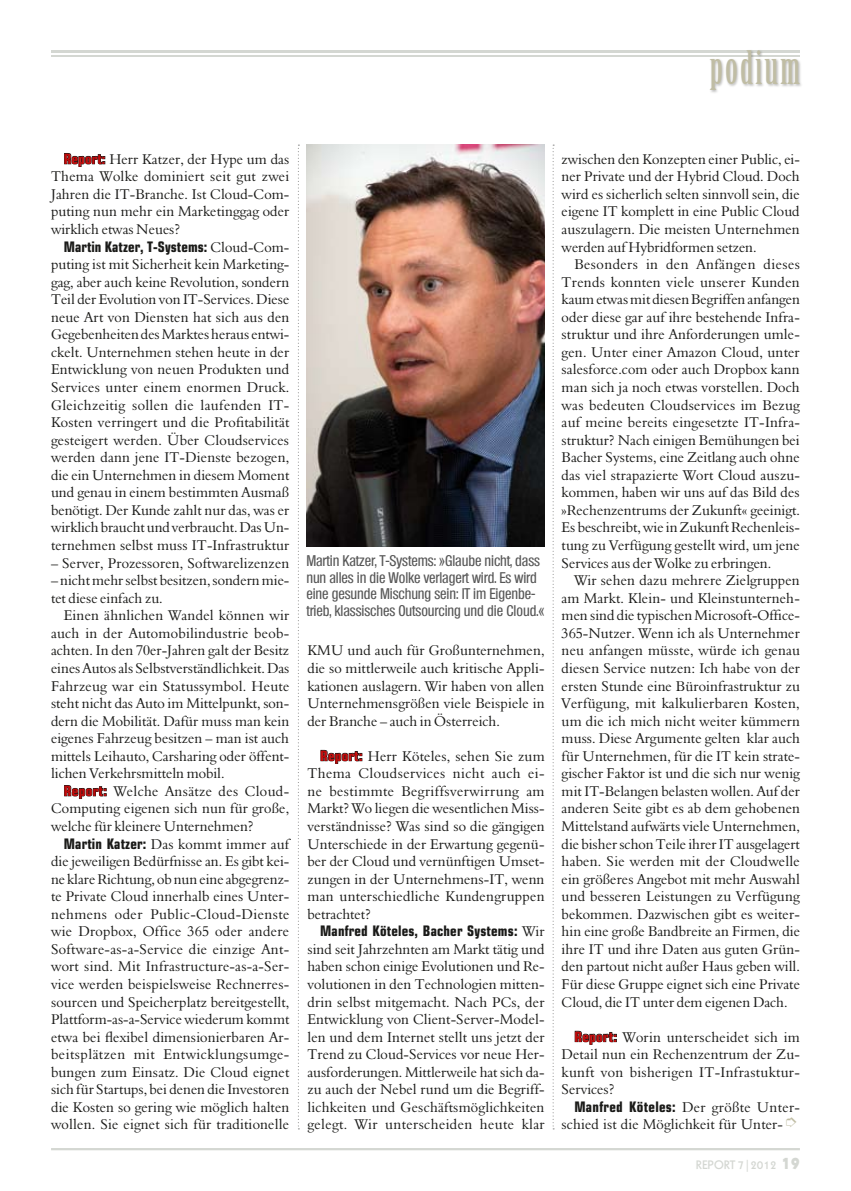
<style>
.page{position:relative;width:851px;height:1191px;background:#fff}
.page>*{position:absolute;margin:0;border:0;box-sizing:border-box;transform-origin:0 0}
.t1{font:45px "Birch Std";letter-spacing:.05em;color:#c0bda4}
.t2{font:500 condensed 15px/16.5px "Olympia";letter-spacing:-.005em;color:#565656}
.t3{font:14.55px/17.5px "Aldine 401 BT Roman A";letter-spacing:.005em;color:#1a1a18;text-align:justify}
.t4{font:700 condensed 14.55px "Eurostile";letter-spacing:.01em;color:#1a1a18}
.t5{font:12px "Geometric 231 BT Bold C";color:#d4d7d2}
.s1{font-family:"Eurostile";font-weight:700;font-stretch:condensed;font-size:14.25px;color:#c00808}
.s2{font-family:"Aldine 401 BT Roman A";font-weight:400;font-stretch:normal}
.s3{font-family:"Eurostile";font-weight:700;font-stretch:condensed}
.s4{font-family:"Geometric 231 BT Heavy C";font-size:16.5px}
</style>
<div class="page">
<hr style="left:51px;top:1148px;width:748px;height:2px;background:#d4d7d2">
<svg style="left:64px;top:153px;width:41px;height:14px"></svg>
<svg style="left:64px;top:785px;width:42px;height:14px"></svg>
<svg style="left:320px;top:750px;width:42px;height:13px"></svg>
<svg style="left:574px;top:1031px;width:42px;height:13px"></svg>
<svg style="left:552px;top:145px;width:2px;height:984px"></svg>
<hr style="left:51px;top:50px;width:748px;height:3px;background:#d4d7d2">
<hr style="left:51px;top:55px;width:748px;height:1px;background:#d4d7d2">
<div style="left:708px;top:48px;width:95px;height:46px;background:#1a1a18;opacity:.3"></div>
<img style="left:306px;top:145px;width:238px;height:402px">
<svg style="left:298px;top:145px;width:1px;height:984px"></svg>
<h1 class="t1" style="left:709px;top:42px;width:91px">podium</h1>
<p class="t3" style="left:51px;top:150px;width:240px;text-indent:13px"><span class="s1">Report:</span> Herr Katzer, der Hype um das Thema Wolke dominiert seit gut zwei Jahren die IT-Branche. Ist Cloud-Com&shy;puting nun mehr ein Marketinggag oder wirklich etwas Neues?</p>
<p class="t4" style="left:64px;top:237px;width:227px">Martin Katzer, T-Systems: <span class="s2">Cloud-Com-</span></p>
<p class="t3" style="left:51px;top:255px;width:240px">puting ist mit Sicherheit kein Marketing&shy;gag, aber auch keine Revolution, sondern Teil der Evolution von IT-Services. Diese neue Art von Diensten hat sich aus den Gegebenheiten des Marktes heraus entwi&shy;ckelt. Unternehmen stehen heute in der Entwicklung von neuen Produkten und Services unter einem enormen Druck.<br>Gleichzeitig sollen die laufenden IT-Kosten verringert und die Profitabilität gesteigert werden. Über Cloudservices werden dann jene IT-Dienste bezogen, die ein Unternehmen in diesem Moment und genau in einem bestimmten Ausmaß benötigt. Der Kunde zahlt nur das, was er wirklich braucht und verbraucht. Das Un&shy;ternehmen selbst muss IT-Infrastruktur</p>
<p class="t3" style="left:51px;top:554px;width:240px">– Server, Prozessoren, Softwarelizenzen</p>
<p class="t3" style="left:51px;top:571px;width:240px">– nicht mehr selbst besitzen, sondern mie&shy;tet diese einfach zu.</p>
<p class="t3" style="left:51px;top:606px;width:240px;text-indent:13px">Einen ähnlichen Wandel können wir auch in der Automobilindustrie beob&shy;achten. In den 70er-Jahren galt der Besitz eines Autos als Selbstverständlichkeit. Das Fahrzeug war ein Statussymbol. Heute steht nicht das Auto im Mittelpunkt, son&shy;dern die Mobilität. Dafür muss man kein eigenes Fahrzeug besitzen – man ist auch mittels Leihauto, Carsharing oder öffent&shy;lichen Verkehrsmitteln mobil.</p>
<p class="t3" style="left:51px;top:782px;width:239px;text-indent:13px"><span class="s1">Report:</span> Welche Ansätze des Cloud-Computing eigenen sich nun für große, welche für kleinere Unternehmen?</p>
<p class="t3" style="left:51px;top:834px;width:240px;text-indent:13px"><span class="s3">Martin Katzer:</span> Das kommt immer auf die jeweiligen Bedürfnisse an. Es gibt kei&shy;ne klare Richtung, ob nun eine abgegrenz&shy;te Private Cloud innerhalb eines Unter&shy;nehmens oder Public-Cloud-Dienste wie Dropbox, Office 365 oder andere Software-as-a-Service die einzige Ant&shy;wort sind. Mit Infrastructure-as-a-Ser&shy;vice werden beispielsweise Rechnerres&shy;sourcen und Speicherplatz bereitgestellt, Plattform-as-a-Service wiederum kommt etwa bei flexibel dimensionierbaren Ar&shy;beitsplätzen mit Entwicklungsumge&shy;bungen zum Einsatz. Die Cloud eignet sich für Startups, bei denen die Investoren die Kosten so gering wie möglich halten wollen. Sie eignet sich für traditionelle</p>
<p class="t2" style="left:306px;top:552px;width:240px">Martin Katzer, T-Systems: »Glaube nicht, dass nun alles in die Wolke verlagert wird. Es wird eine gesunde Mischung sein: IT im Eigenbe&shy;trieb, klassisches Outsourcing und die Cloud.«</p>
<p class="t3" style="left:307px;top:641px;width:239px">KMU und auch für Großunternehmen, die so mittlerweile auch kritische Appli&shy;kationen auslagern. Wir haben von allen Unternehmensgrößen viele Beispiele in der Branche – auch in Österreich.</p>
<p class="t3" style="left:307px;top:747px;width:239px;text-indent:13px"><span class="s1">Report:</span> Herr Köteles, sehen Sie zum Thema Cloudservices nicht auch ei&shy;ne bestimmte Begriffsverwirrung am Markt? Wo liegen die wesentlichen Miss&shy;verständnisse? Was sind so die gängigen Unterschiede in der Erwartung gegenü&shy;ber der Cloud und vernünftigen Umset&shy;zungen in der Unternehmens-IT, wenn man unterschiedliche Kundengruppen betrachtet?</p>
<p class="t4" style="left:320px;top:922px;width:226px">Manfred Köteles, Bacher Systems: <span class="s2">Wir</span></p>
<p class="t3" style="left:307px;top:940px;width:239px">sind seit Jahrzehnten am Markt tätig und haben schon einige Evolutionen und Re&shy;volutionen in den Technologien mitten&shy;drin selbst mitgemacht. Nach PCs, der Entwicklung von Client-Server-Model&shy;len und dem Internet stellt uns jetzt der Trend zu Cloud-Services vor neue Her&shy;ausforderungen. Mittlerweile hat sich da&shy;zu auch der Nebel rund um die Begriff&shy;lichkeiten und Geschäftsmöglichkeiten gelegt. Wir unterscheiden heute klar</p>
<p class="t3" style="left:561px;top:150px;width:240px">zwischen den Konzepten einer Public, ei&shy;ner Private und der Hybrid Cloud. Doch wird es sicherlich selten sinnvoll sein, die eigene IT komplett in eine Public Cloud auszulagern. Die meisten Unternehmen werden auf Hybridformen setzen.</p>
<p class="t3" style="left:561px;top:255px;width:240px;text-indent:13px">Besonders in den Anfängen dieses Trends konnten viele unserer Kunden kaum etwas mit diesen Begriffen anfangen oder diese gar auf ihre bestehende Infra&shy;struktur und ihre Anforderungen umle&shy;gen. Unter einer Amazon Cloud, unter salesforce.com oder auch Dropbox kann man sich ja noch etwas vorstellen. Doch was bedeuten Cloudservices im Bezug auf meine bereits eingesetzte IT-Infra&shy;struktur? Nach einigen Bemühungen bei Bacher Systems, eine Zeitlang auch ohne das viel strapazierte Wort Cloud auszu&shy;kommen, haben wir uns auf das Bild des »Rechenzentrums der Zukunft« geeinigt.<br>Es beschreibt, wie in Zukunft Rechenleis&shy;tung zu Verfügung gestellt wird, um jene Services aus der Wolke zu erbringen.</p>
<p class="t3" style="left:561px;top:571px;width:240px;text-indent:13px">Wir sehen dazu mehrere Zielgruppen am Markt. Klein- und Kleinstunterneh&shy;men sind die typischen Microsoft-Office-365-Nutzer. Wenn ich als Unternehmer neu anfangen müsste, würde ich genau diesen Service nutzen: Ich habe von der ersten Stunde eine Büroinfrastruktur zu Verfügung, mit kalkulierbaren Kosten, um die ich mich nicht weiter kümmern muss. Diese Argumente gelten klar auch für Unternehmen, für die IT kein strate&shy;gischer Faktor ist und die sich nur wenig mit IT-Belangen belasten wollen. Auf der anderen Seite gibt es ab dem gehobenen Mittelstand aufwärts viele Unternehmen, die bisher schon Teile ihrer IT ausgelagert haben. Sie werden mit der Cloudwelle ein größeres Angebot mit mehr Auswahl und besseren Leistungen zu Verfügung bekommen. Dazwischen gibt es weiter&shy;hin eine große Bandbreite an Firmen, die ihre IT und ihre Daten aus guten Grün&shy;den partout nicht außer Haus geben will.<br>Für diese Gruppe eignet sich eine Private Cloud, die IT unter dem eigenen Dach.</p>
<p class="t3" style="left:561px;top:1027px;width:240px;text-indent:13px"><span class="s1">Report:</span> Worin unterscheidet sich im Detail nun ein Rechenzentrum der Zu&shy;kunft von bisherigen IT-Infrastuktur-Services?</p>
<p class="t4" style="left:574px;top:1097px;width:227px">Manfred Köteles: <span class="s2">Der größte Unter-</span></p>
<p class="t3" style="left:561px;top:1115px;width:223px">schied ist die Möglichkeit für Unter-</p>
<p class="t5" style="left:695px;top:1157px;width:105px">REPORT 7|2012 <span class="s4">19</span></p>
</div>
